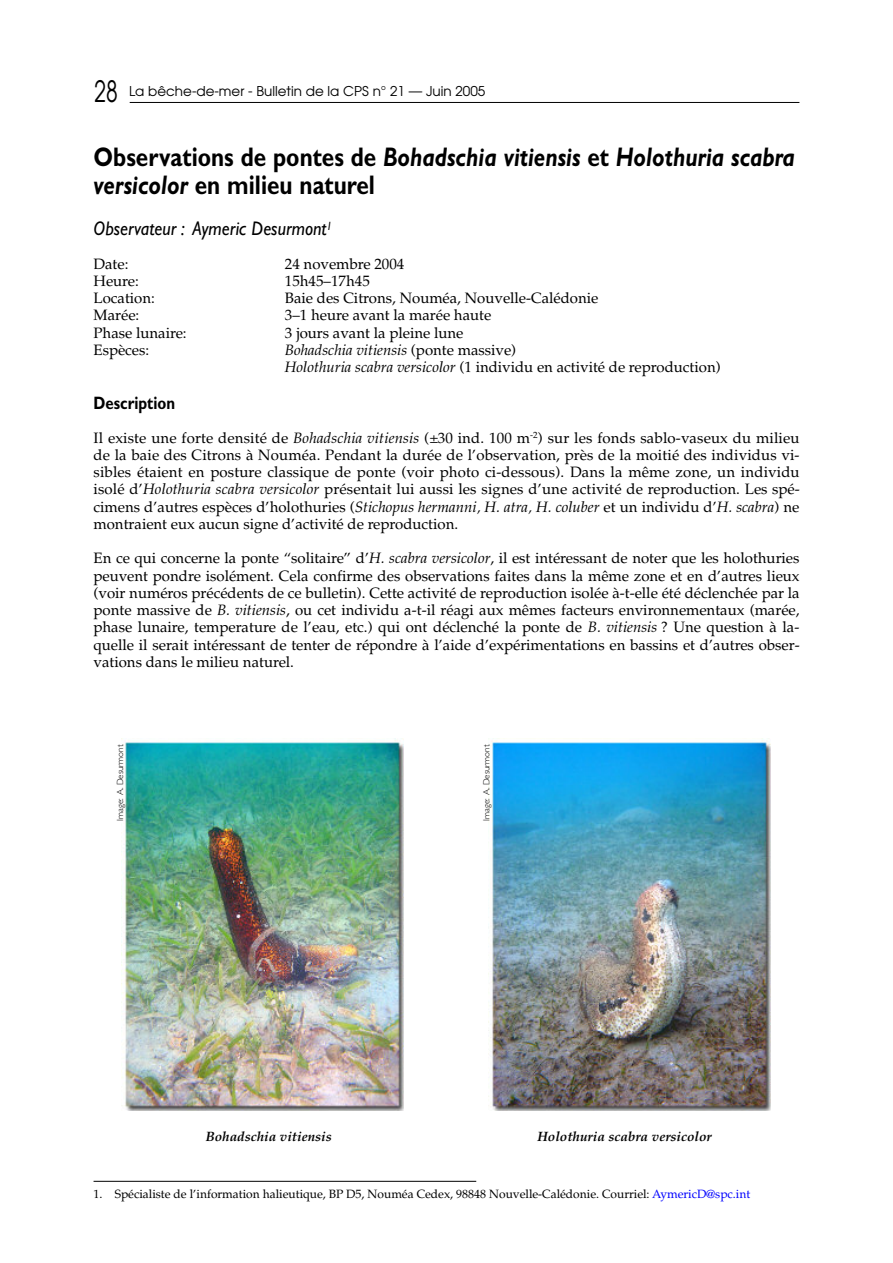
<style>
.page{position:relative;width:893px;height:1263px;background:#fff}
.page>*{position:absolute;margin:0;border:0;box-sizing:border-box;transform-origin:0 0}
.t1{font:italic 700 27px/28.5px "Gill Sans";color:#000;scale:.83 1}
.t2{font:italic 19.8px "Gill Sans";color:#000;scale:.91 1}
.t3{font:700 18px "Gill Sans";color:#000;scale:.83 1}
.t4{font:15px/17.2px "Palatino";color:#000;text-align:justify}
.t5{font:13.5px "Avant Garde";color:#000}
.t6{font:italic 700 13.5px "Palatino";color:#000}
.t7{font:12px "Palatino";color:#000}
.t8{font:300 9px "Gill Sans";color:#000}
.s1{font-size:29.4px}
.s2{font-style:normal}
.s3{font-style:italic}
.s4{color:#0000fe}
</style>
<div class="page">
<hr style="left:130px;top:102px;width:669px;height:1px;background:#000">
<img style="left:488px;top:738px;width:282px;height:373px">
<img style="left:121px;top:738px;width:282px;height:373px">
<hr style="left:94px;top:1181px;width:382px;height:1px;background:#000">
<p class="t5" style="left:95px;top:83px;width:392px"><span class="s1">28</span> La bêche-de-mer - Bulletin de la CPS n° 21 — Juin 2005</p>
<h1 class="t1" style="left:94px;top:145px;width:847px"><span class="s2">Observations de pontes de</span> Bohadschia vitiensis <span class="s2">et</span> Holothuria scabra versicolor <span class="s2">en milieu naturel</span></h1>
<h2 class="t2" style="left:94px;top:221px;width:264px">Observateur : Aymeric Desurmont<sup>1</sup></h2>
<p class="t4" style="left:94px;top:255px;width:36px">Date:</p>
<p class="t4" style="left:285px;top:255px;width:121px">24 novembre 2004</p>
<p class="t4" style="left:94px;top:272px;width:47px">Heure:</p>
<p class="t4" style="left:285px;top:272px;width:86px">15h45–17h45</p>
<p class="t4" style="left:94px;top:289px;width:63px">Location:</p>
<p class="t4" style="left:285px;top:289px;width:315px">Baie des Citrons, Nouméa, Nouvelle-Calédonie</p>
<p class="t4" style="left:94px;top:307px;width:47px">Marée:</p>
<p class="t4" style="left:285px;top:307px;width:208px">3–1 heure avant la marée haute</p>
<p class="t4" style="left:94px;top:324px;width:95px">Phase lunaire:</p>
<p class="t4" style="left:285px;top:324px;width:180px">3 jours avant la pleine lune</p>
<p class="t4" style="left:94px;top:341px;width:57px">Espèces:</p>
<p class="t4" style="left:285px;top:341px;width:437px"><span class="s3">Bohadschia vitiensis</span> (ponte massive)<br><span class="s3">Holothuria scabra versicolor</span> (1 individu en activité de reproduction)</p>
<p class="t3" style="left:94px;top:396px;width:100px">Description</p>
<p class="t4" style="left:94px;top:429px;width:708px">Il existe une forte densité de <span class="s3">Bohadschia vitiensis</span> (±30 ind. 100 m<sup>-2</sup>) sur les fonds sablo-vaseux du milieu de la baie des Citrons à Nouméa. Pendant la durée de l’observation, près de la moitié des individus vi&shy;sibles étaient en posture classique de ponte (voir photo ci-dessous). Dans la même zone, un individu isolé d’<span class="s3">Holothuria scabra versicolor</span> présentait lui aussi les signes d’une activité de reproduction. Les spé&shy;cimens d’autres espèces d’holothuries (<span class="s3">Stichopus hermanni, H. atra, H. coluber</span> et un individu d’<span class="s3">H. scabra</span>) ne montraient eux aucun signe d’activité de reproduction.</p>
<p class="t4" style="left:94px;top:550px;width:708px">En ce qui concerne la ponte “solitaire” d’<span class="s3">H. scabra versicolor</span>, il est intéressant de noter que les holothuries peuvent pondre isolément. Cela confirme des observations faites dans la même zone et en d’autres lieux (voir numéros précédents de ce bulletin). Cette activité de reproduction isolée à-t-elle été déclenchée par la ponte massive de <span class="s3">B. vitiensis</span>, ou cet individu a-t-il réagi aux mêmes facteurs environnementaux (marée, phase lunaire, temperature de l’eau, etc.) qui ont déclenché la ponte de <span class="s3">B. vitiensis</span> ? Une question à la&shy;quelle il serait intéressant de tenter de répondre à l’aide d’expérimentations en bassins et d’autres obser&shy;vations dans le milieu naturel.</p>
<p class="t8" style="left:117px;top:821px;width:78px;rotate:-90deg">Image: A. Desurmont</p>
<p class="t8" style="left:483px;top:821px;width:78px;rotate:-90deg">Image: A. Desurmont</p>
<p class="t6" style="left:206px;top:1128px;width:127px">Bohadschia vitiensis</p>
<p class="t6" style="left:537px;top:1128px;width:176px">Holothuria scabra versicolor</p>
<p class="t7" style="left:94px;top:1187px;width:658px">1. Spécialiste de l’information halieutique, BP D5, Nouméa Cedex, 98848 Nouvelle-Calédonie. Courriel: <span class="s4">AymericD@spc.int</span></p>
</div>
